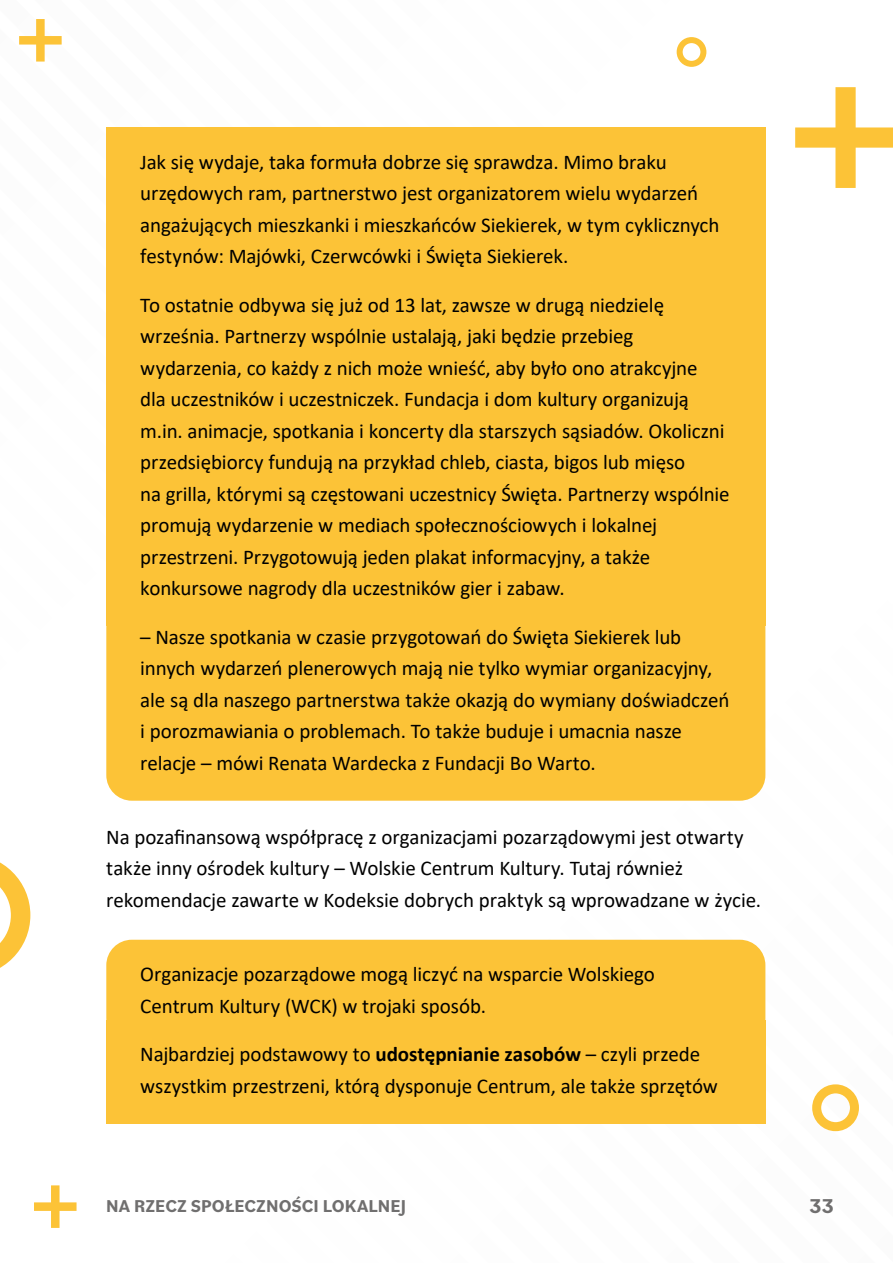
<style>
.page{position:relative;width:893px;height:1263px;background:#fff}
.page>*{position:absolute;margin:0;border:0;box-sizing:border-box;transform-origin:0 0}
.ramka_niebieska_srod{font:21px/31.5px "Calibri";letter-spacing:-.005em;color:#000}
.ramka_niebieska{font:21px/31.5px "Calibri";letter-spacing:-.005em;color:#000}
.Tekst_bez_wcięcia{font:21px/31.5px "Calibri";letter-spacing:-.005em;color:#000}
.t1{font:700 21px "Bilo";color:#706f6f}
.t2{font:700 18px "Bilo";color:#706f6f}
.s1{font-weight:700}
</style>
<div class="page">
<svg style="left:19px;top:19px;width:43px;height:43px"></svg>
<svg style="left:795px;top:87px;width:98px;height:101px"></svg>
<svg style="left:34px;top:1185px;width:43px;height:43px"></svg>
<div style="left:677px;top:37px;width:29px;height:30px;border:6px solid #fcc337;border-radius:50%"></div>
<div style="left:812px;top:1084px;width:47px;height:47px;border:9px solid #fcc337;border-radius:50%"></div>
<svg style="left:0;top:862px;width:30px;height:106px"></svg>
<div style="left:106px;top:128px;width:659px;height:166px;background:#fcc337"></div>
<div style="left:106px;top:271px;width:659px;height:355px;background:#fcc337"></div>
<div style="left:106px;top:603px;width:659px;height:198px;background:#fcc337;border-radius:26px"></div>
<div style="left:106px;top:940px;width:659px;height:103px;background:#fcc337;border-radius:26px"></div>
<div style="left:106px;top:1020px;width:659px;height:103px;background:#fcc337"></div>
<p class="ramka_niebieska_srod" style="left:140px;top:146px;width:581px">Jak się wydaje, taka formuła dobrze się sprawdza. Mimo braku urzędowych ram, partnerstwo jest organizatorem wielu wydarzeń angażujących mieszkanki i mieszkańców Siekierek, w tym cyklicznych festynów: Majówki, Czerwcówki i Święta Siekierek.</p>
<p class="ramka_niebieska_srod" style="left:140px;top:289px;width:591px">To ostatnie odbywa się już od 13 lat, zawsze w drugą niedzielę września. Partnerzy wspólnie ustalają, jaki będzie przebieg wydarzenia, co każdy z nich może wnieść, aby było ono atrakcyjne<br>dla uczestników i uczestniczek. Fundacja i dom kultury organizują m.in. animacje, spotkania i koncerty dla starszych sąsiadów. Okoliczni przedsiębiorcy fundują na przykład chleb, ciasta, bigos lub mięso<br>na grilla, którymi są częstowani uczestnicy Święta. Partnerzy wspólnie promują wydarzenie w mediach społecznościowych i lokalnej przestrzeni. Przygotowują jeden plakat informacyjny, a także konkursowe nagrody dla uczestników gier i zabaw.</p>
<p class="ramka_niebieska" style="left:140px;top:621px;width:591px">– Nasze spotkania w czasie przygotowań do Święta Siekierek lub innych wydarzeń plenerowych mają nie tylko wymiar organizacyjny, ale są dla naszego partnerstwa także okazją do wymiany doświadczeń i porozmawiania o problemach. To także buduje i umacnia nasze relacje – mówi Renata Wardecka z Fundacji Bo Warto.</p>
<p class="Tekst_bez_wcięcia" style="left:106px;top:821px;width:656px">Na pozafinansową współpracę z organizacjami pozarządowymi jest otwarty także inny ośrodek kultury – Wolskie Centrum Kultury. Tutaj również rekomendacje zawarte w Kodeksie dobrych praktyk są wprowadzane w życie.</p>
<p class="ramka_niebieska" style="left:140px;top:958px;width:516px">Organizacje pozarządowe mogą liczyć na wsparcie Wolskiego<br>Centrum Kultury (WCK) w trojaki sposób.</p>
<p class="ramka_niebieska_srod" style="left:140px;top:1038px;width:579px">Najbardziej podstawowy to <span class="s1">udostępnianie zasobów</span> – czyli przede wszystkim przestrzeni, którą dysponuje Centrum, ale także sprzętów</p>
<p class="t2" style="left:106px;top:1194px;width:301px">NA RZECZ SPOŁECZNOŚCI LOKALNEJ</p>
<p class="t1" style="left:810px;top:1192px;width:26px">33</p>
</div>
